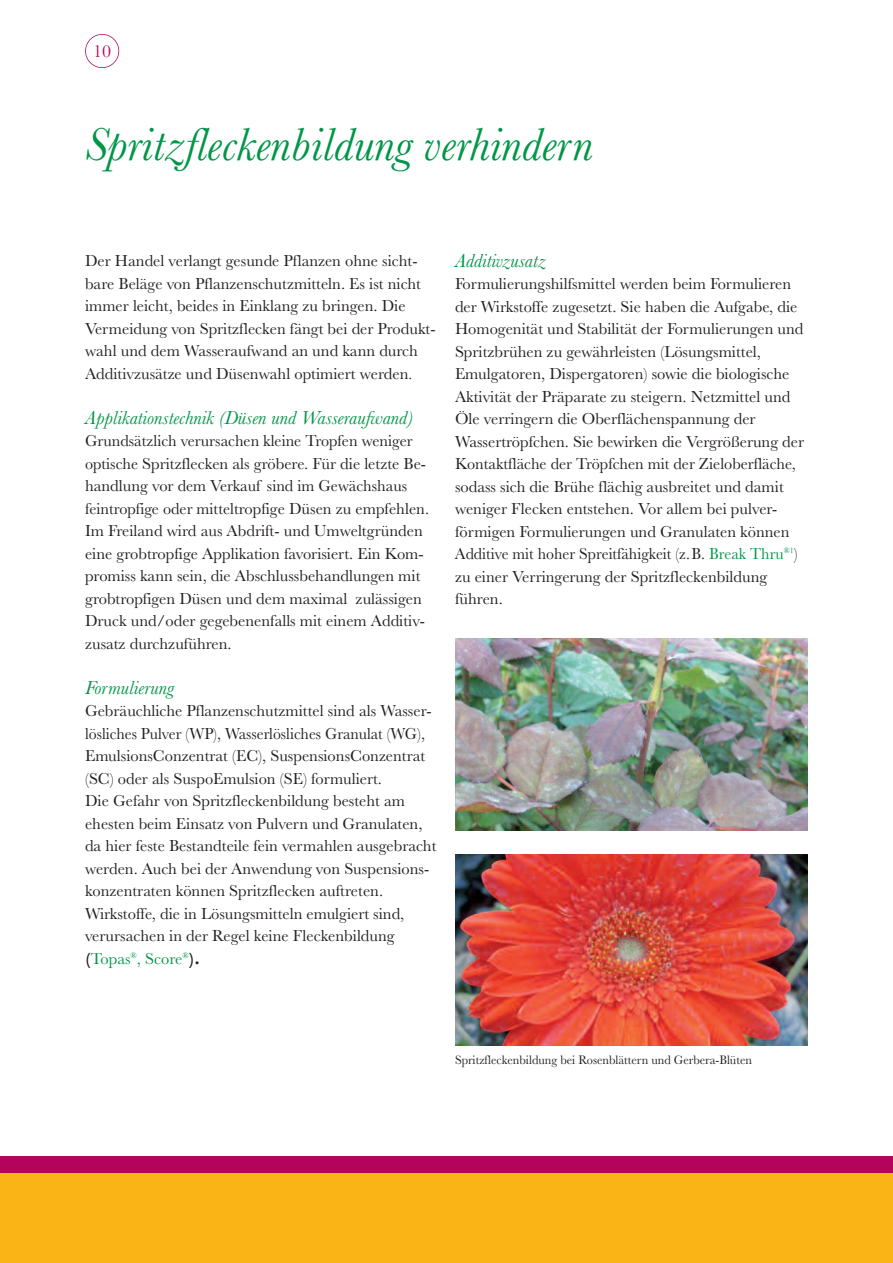
<style>
.page{position:relative;width:893px;height:1263px;background:#fff}
.page>*{position:absolute;margin:0;border:0;box-sizing:border-box;transform-origin:0 0}
.t1{font:italic 48px "Baskerville";color:#009647}
.t2{font:italic 19.5px "Baskerville";color:#009647}
.t3{font:18px "Baskerville";color:#b4035b}
.t4{font:16.5px/22.5px "Baskerville";color:#231f20}
.t5{font:12.75px "Baskerville";color:#231f20}
.s1{font-size:15px}
.s2{font-weight:700}
.s3{color:#009647}
</style>
<div class="page">
<div style="left:0;top:1157px;width:893px;height:17px;background:#b4035b"></div>
<div style="left:0;top:1174px;width:893px;height:89px;background:#fbb416"></div>
<div style="left:85px;top:34px;width:34px;height:34px;border:2px solid #b4035b;border-radius:50%"></div>
<img style="left:455px;top:639px;width:353px;height:191px">
<img style="left:455px;top:854px;width:353px;height:191px">
<p class="t3" style="left:93px;top:40px;width:19px">10</p>
<h1 class="t1" style="left:85px;top:115px;width:510px">Spritzfleckenbildung verhindern</h1>
<p class="t4" style="left:85px;top:249px;width:352px">Der Handel verlangt gesunde Pflanzen ohne sicht&shy;bare Beläge von Pflanzenschutzmitteln. Es ist nicht immer leicht, beides in Einklang zu bringen. Die Vermeidung von Spritzflecken fängt bei der Produkt&shy;wahl und dem Wasseraufwand an und kann durch Additivzusätze und Düsenwahl optimiert werden<span class="s1">.</span></p>
<p class="t2" style="left:85px;top:406px;width:330px">Applikationstechnik (Düsen und Wasseraufwand)</p>
<p class="t4" style="left:85px;top:429px;width:346px">Grundsätzlich verursachen kleine Tropfen weniger optische Spritzflecken als gröbere. Für die letzte Be&shy;handlung vor dem Verkauf sind im Gewächshaus feintropfige oder mitteltropfige Düsen zu empfehlen.<br>Im Freiland wird aus Abdrift- und Umweltgründen eine grobtropfige Applikation favorisiert. Ein Kom&shy;promiss kann sein, die Abschlussbehandlungen mit grobtropfigen Düsen und dem maximal zulässigen Druck und/oder gegebenenfalls mit einem Additiv&shy;zusatz durchzuführen.</p>
<p class="t2" style="left:85px;top:676px;width:91px">Formulierung</p>
<p class="t4" style="left:85px;top:699px;width:353px">Gebräuchliche Pflanzenschutzmittel sind als Wasser&shy;lösliches Pulver (WP), Wasserlösliches Granulat (WG), EmulsionsConzentrat (EC), SuspensionsConzentrat (SC) oder als SuspoEmulsion (SE) formuliert.<br>Die Gefahr von Spritzfleckenbildung besteht am ehesten beim Einsatz von Pulvern und Granulaten, da hier feste Bestandteile fein vermahlen ausgebracht werden. Auch bei der Anwendung von Suspensions&shy;konzentraten können Spritzflecken auftreten.<br>Wirkstoffe, die in Lösungsmitteln emulgiert sind, verursachen in der Regel keine Fleckenbildung <span class="s2">(</span><span class="s3">Topas</span><sup>®</sup><span class="s3">, Score</span><sup>®</sup><span class="s2">).</span></p>
<p class="t2" style="left:455px;top:248px;width:93px">Additivzusatz</p>
<p class="t4" style="left:455px;top:272px;width:351px">Formulierungshilfsmittel werden beim Formulieren der Wirkstoffe zugesetzt. Sie haben die Aufgabe, die Homogenität und Stabilität der Formulierungen und Spritzbrühen zu gewährleisten (Lösungsmittel, Emulgatoren, Dispergatoren) sowie die biologische Aktivität der Präparate zu steigern. Netzmittel und Öle verringern die Oberflächenspannung der Wassertröpfchen. Sie bewirken die Vergrößerung der Kontaktfläche der Tröpfchen mit der Zieloberfläche, sodass sich die Brühe flächig ausbreitet und damit weniger Flecken entstehen. Vor allem bei pulver&shy;förmigen Formulierungen und Granulaten können Additive mit hoher Spreitfähigkeit (z.B. <span class="s3">Break Thru</span><sup>®1</sup>) zu einer Verringerung der Spritzfleckenbildung führen.</p>
<p class="t5" style="left:455px;top:1052px;width:298px">Spritzfleckenbildung bei Rosenblättern und Gerbera-Blüten</p>
</div>
